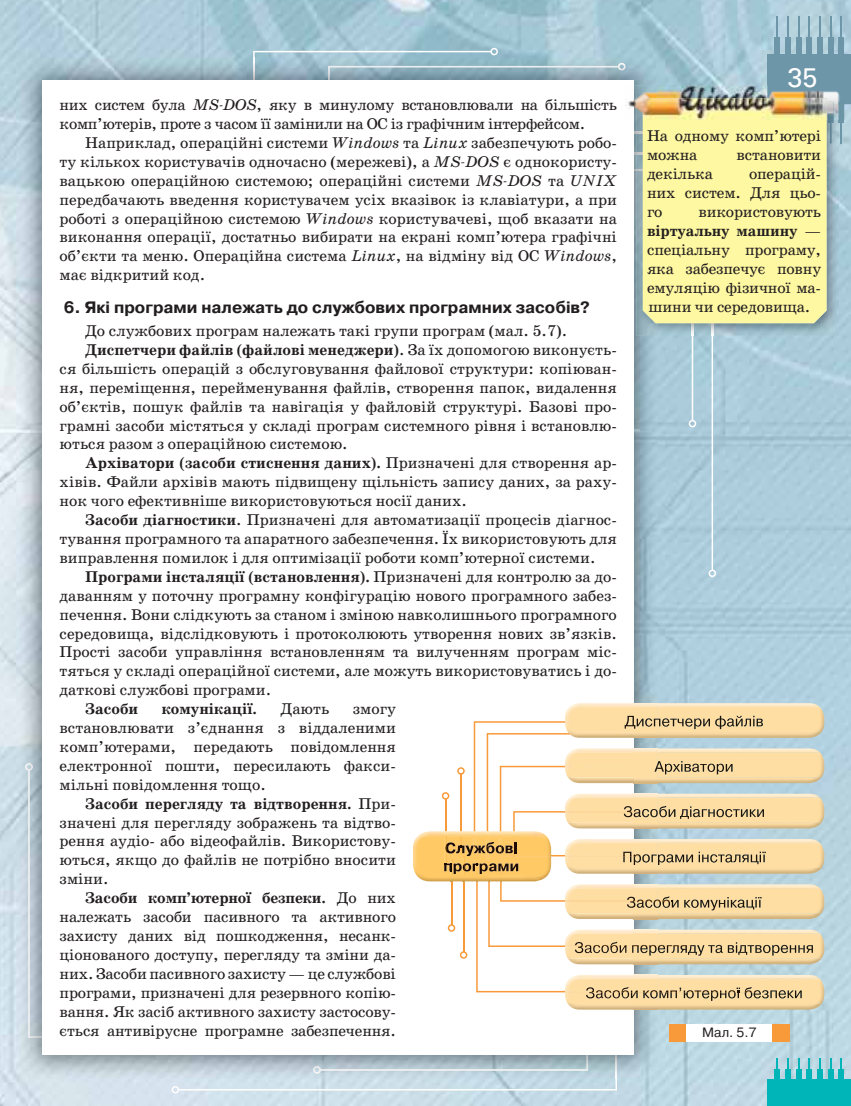
<style>
.page{position:relative;width:851px;height:1106px;background:#fff}
.page>*{position:absolute;margin:0;border:0;box-sizing:border-box;transform-origin:0 0}
.t1{font:27px "Univers C";color:#fff}
.t2{font:700 16.5px "Pragmatica C";color:#221e1f}
.t3{font:15.75px/18.9px "School Book C";color:#221e1f;text-align:justify}
.t4{font:700 15.75px "School Book C";color:#221e1f}
.t5{font:15.75px/18.9px "School Book C";letter-spacing:-.02em;color:#221e1f}
.t6{font:13.5px "Pragmatica C";color:#221e1f}
.s1{font-style:italic}
.s2{font-weight:400}
.s3{font-weight:700}
</style>
<div class="page">
<img style="left:0;top:0;width:850px;height:1106px">
<div style="left:767px;top:54px;width:83px;height:50px;background:#6e96a9"></div>
<div style="left:838px;top:37px;width:6px;height:21px;background:#6e96a9"></div>
<hr style="left:840px;top:17px;width:2px;height:24px;background:#6e96a9">
<div style="left:827px;top:37px;width:6px;height:21px;background:#6e96a9"></div>
<hr style="left:829px;top:17px;width:2px;height:24px;background:#6e96a9">
<div style="left:817px;top:37px;width:5px;height:21px;background:#6e96a9"></div>
<svg style="left:819px;top:17px;width:1px;height:20px"></svg>
<div style="left:806px;top:37px;width:5px;height:21px;background:#6e96a9"></div>
<svg style="left:808px;top:17px;width:1px;height:20px"></svg>
<div style="left:795px;top:37px;width:6px;height:21px;background:#6e96a9"></div>
<hr style="left:797px;top:17px;width:2px;height:24px;background:#6e96a9">
<div style="left:785px;top:37px;width:5px;height:21px;background:#6e96a9"></div>
<svg style="left:787px;top:17px;width:1px;height:20px"></svg>
<div style="left:774px;top:37px;width:5px;height:21px;background:#6e96a9"></div>
<svg style="left:776px;top:17px;width:1px;height:20px"></svg>
<div style="left:838px;top:102px;width:6px;height:21px;background:#6e96a9"></div>
<hr style="left:840px;top:119px;width:2px;height:24px;background:#6e96a9">
<div style="left:767px;top:1079px;width:83px;height:27px;background:#00b5b7"></div>
<div style="left:838px;top:1069px;width:6px;height:12px;background:#00b5b7"></div>
<svg style="left:840px;top:1058px;width:2px;height:11px"></svg>
<div style="left:827px;top:1069px;width:6px;height:12px;background:#00b5b7"></div>
<svg style="left:829px;top:1058px;width:2px;height:11px"></svg>
<div style="left:817px;top:1069px;width:5px;height:12px;background:#00b5b7"></div>
<div style="left:806px;top:1069px;width:5px;height:12px;background:#00b5b7"></div>
<div style="left:795px;top:1069px;width:6px;height:12px;background:#00b5b7"></div>
<svg style="left:797px;top:1058px;width:2px;height:11px"></svg>
<div style="left:785px;top:1069px;width:5px;height:12px;background:#00b5b7"></div>
<div style="left:774px;top:1069px;width:5px;height:12px;background:#00b5b7"></div>
<svg style="left:657px;top:335px;width:56px;height:235px;background:#acccda"></svg>
<svg style="left:708px;top:569px;width:8px;height:8px"></svg>
<svg style="left:178px;top:1078px;width:439px;height:12px;background:#cee0ea"></svg>
<svg style="left:171px;top:1086px;width:8px;height:7px"></svg>
<img style="left:19px;top:58px;width:638px;height:52px">
<img style="left:19px;top:110px;width:53px;height:968px">
<img style="left:72px;top:1054px;width:545px;height:24px">
<svg style="left:253px;top:48px;width:372px;height:33px;background:#9fbcc9"></svg>
<img style="left:617px;top:120px;width:40px;height:958px">
<svg style="left:25px;top:763px;width:18px;height:274px;background:#b8c4cd"></svg>
<div style="left:43px;top:81px;width:591px;height:973px;background:#fff"></div>
<img style="left:713px;top:120px;width:125px;height:215px">
<img style="left:829px;top:123px;width:2px;height:20px">
<img style="left:696px;top:323px;width:15px;height:12px">
<svg style="left:711px;top:323px;width:2px;height:12px"></svg>
<img style="left:636px;top:120px;width:6px;height:33px">
<svg style="left:634px;top:153px;width:62px;height:274px;background:#9ebcc9"></svg>
<div style="left:642px;top:120px;width:184px;height:203px;background:#fff8a2"></div>
<img style="left:625px;top:85px;width:225px;height:35px">
<img style="left:767px;top:85px;width:83px;height:19px">
<img style="left:842px;top:102px;width:2px;height:18px">
<img style="left:788px;top:85px;width:28px;height:2px">
<img style="left:636px;top:92px;width:191px;height:28px">
<img style="left:767px;top:92px;width:71px;height:12px">
<svg style="left:827px;top:102px;width:15px;height:21px"></svg>
<img style="left:642px;top:98px;width:184px;height:22px">
<div style="left:772px;top:1024px;width:17px;height:17px;background:#f89a39"></div>
<img style="left:570px;top:703px;width:249px;height:4px">
<img style="left:788px;top:732px;width:33px;height:6px">
<div style="left:565px;top:707px;width:259px;height:25px;background:#ffdea3"></div>
<img style="left:788px;top:748px;width:31px;height:4px">
<img style="left:788px;top:777px;width:33px;height:6px">
<img style="left:788px;top:752px;width:36px;height:25px">
<img style="left:788px;top:793px;width:31px;height:4px">
<img style="left:788px;top:822px;width:33px;height:6px">
<img style="left:788px;top:797px;width:36px;height:25px">
<img style="left:788px;top:839px;width:31px;height:3px">
<img style="left:788px;top:868px;width:33px;height:5px">
<img style="left:788px;top:842px;width:36px;height:26px">
<img style="left:788px;top:884px;width:31px;height:4px">
<img style="left:788px;top:913px;width:33px;height:6px">
<img style="left:788px;top:888px;width:36px;height:25px">
<img style="left:788px;top:929px;width:31px;height:4px">
<img style="left:788px;top:958px;width:33px;height:6px">
<img style="left:788px;top:933px;width:36px;height:25px">
<img style="left:788px;top:945px;width:24px;height:10px">
<img style="left:788px;top:975px;width:31px;height:3px">
<img style="left:788px;top:1004px;width:33px;height:5px">
<img style="left:788px;top:978px;width:36px;height:26px">
<svg style="left:794px;top:990px;width:7px;height:8px"></svg>
<img style="left:788px;top:990px;width:5px;height:8px">
<svg style="left:313px;top:716px;width:475px;height:357px"></svg>
<p class="t5" style="left:60px;top:95px;width:559px">них систем була <span class="s1">MS-DOS</span>, яку в минулому встановлювали на більшість комп’ютерів, проте з часом її замінили на ОС із графічним інтерфейсом.</p>
<p class="t3" style="left:60px;top:133px;width:559px;text-indent:26px">Наприклад, операційні системи <span class="s1">Windows</span> та <span class="s1">Linux</span> забезпечують робо&shy;ту кількох користувачів одночасно (мережеві), а <span class="s1">MS-DOS</span> є однокористу&shy;вацькою операційною системою; операційні системи <span class="s1">MS-DOS</span> та <span class="s1">UNIX </span>передбачають введення користувачем усіх вказівок із клавіатури, а при роботі з операційною системою <span class="s1">Windows</span> користувачеві, щоб вказати на виконання операції, достатньо вибирати на екрані комп’ютера графічні об’єкти та меню. Операційна система <span class="s1">Linux</span>, на відміну від ОС <span class="s1">Windows</span>, має відкритий код.</p>
<p class="t2" style="left:64px;top:298px;width:527px">6. Які програми належать до службових програмних засобів?</p>
<p class="t3" style="left:85px;top:321px;width:483px">До службових програм належать такі групи програм (мал. 5.7).</p>
<p class="t4" style="left:85px;top:341px;width:533px">Диспетчери файлів <span class="s2">(</span>файлові менеджери<span class="s2">). За їх допомогою виконуєть-</span></p>
<p class="t3" style="left:60px;top:359px;width:559px">ся більшість операцій з обслуговування файлової структури: копіюван-</p>
<p class="t3" style="left:60px;top:378px;width:558px">ня, переміщення, перейменування файлів, створення папок, видалення</p>
<p class="t3" style="left:60px;top:397px;width:559px">об’єктів, пошук файлів та навігація у файловій структурі. Базові про-</p>
<p class="t3" style="left:60px;top:416px;width:558px">грамні засоби містяться у складі програм системного рівня і встановлю-</p>
<p class="t3" style="left:60px;top:435px;width:289px">ються разом з операційною системою.</p>
<p class="t4" style="left:85px;top:454px;width:533px">Архіватори <span class="s2">(</span>засоби стиснення даних<span class="s2">)</span>. <span class="s2">Призначені для створення ар-</span></p>
<p class="t3" style="left:60px;top:472px;width:559px">хівів. Файли архівів мають підвищену щільність запису даних, за раху-</p>
<p class="t3" style="left:60px;top:491px;width:409px">нок чого ефективніше використовуються носії даних.</p>
<p class="t3" style="left:85px;top:510px;width:533px"><span class="s3">Засоби діагностики</span>. Призначені для автоматизації процесів діагнос-</p>
<p class="t3" style="left:60px;top:529px;width:559px">тування програмного та апаратного забезпечення. Їх використовують для</p>
<p class="t3" style="left:60px;top:548px;width:537px">виправлення помилок і для оптимізації роботи комп’ютерної системи.</p>
<p class="t4" style="left:85px;top:567px;width:533px">Програми інсталяції <span class="s2">(</span>встановлення<span class="s2">)</span>. <span class="s2">Призначені для контролю за до-</span></p>
<p class="t3" style="left:60px;top:586px;width:559px">даванням у поточну програмну конфігурацію нового програмного забез-</p>
<p class="t3" style="left:60px;top:605px;width:558px">печення. Вони слідкують за станом і зміною навколишнього програмного</p>
<p class="t3" style="left:60px;top:624px;width:558px">середовища, відслідковують і протоколюють утворення нових зв’язків.</p>
<p class="t3" style="left:60px;top:643px;width:558px">Прості засоби управління встановленням та вилученням програм міс-</p>
<p class="t3" style="left:60px;top:661px;width:559px">тяться у складі операційної системи, але можуть використовуватись і до-</p>
<p class="t3" style="left:60px;top:680px;width:213px">даткові службові програми.</p>
<p class="t4" style="left:85px;top:700px;width:55px">Засоби</p>
<p class="t4" style="left:162px;top:700px;width:97px">комунікації.</p>
<p class="t3" style="left:280px;top:699px;width:50px">Дають</p>
<p class="t3" style="left:60px;top:699px;width:338px;text-indent:293px">змогу встановлювати з’єднання з віддаленими комп’ютерами, передають повідомлення електронної пошти, пересилають факси&shy;мільні повідомлення тощо.</p>
<p class="t3" style="left:60px;top:794px;width:338px;text-indent:26px"><span class="s3">Засоби перегляду та відтворення.</span> При&shy;значені для перегляду зображень та відтво&shy;рення аудіо- або відеофайлів. Використову&shy;ються, якщо до файлів не потрібно вносити зміни.</p>
<p class="t3" style="left:60px;top:888px;width:338px;text-indent:26px"><span class="s3">Засоби комп’ютерної безпеки.</span> До них належать засоби пасивного та активного захисту даних від пошкодження, несанк&shy;ціонованого доступу, перегляду та зміни да&shy;них. Засоби пасивного захисту — це службові програми, призначені для резервного копію&shy;вання. Як засіб активного захисту застосову&shy;ється антивірусне програмне забезпечення.</p>
<h1 class="t1" style="left:787px;top:62px;width:32px">35</h1>
<p class="t3" style="left:647px;top:127px;width:176px">На одному комп’ютері можна</p>
<p class="t3" style="left:736px;top:146px;width:86px">встановити</p>
<p class="t3" style="left:647px;top:165px;width:176px;text-indent:102px">операцій&shy;них систем. Для цьо&shy;го</p>
<p class="t3" style="left:647px;top:165px;width:67px">декілька</p>
<p class="t3" style="left:647px;top:202px;width:176px;text-indent:51px">використовують <span class="s3">віртуаль ну машину</span> — спеціальну програму, яка забезпечує повну емуляцію фізичної ма&shy;шини чи середовища.</p>
<p class="t6" style="left:702px;top:1025px;width:56px">Мал. 5.7</p>
</div>
